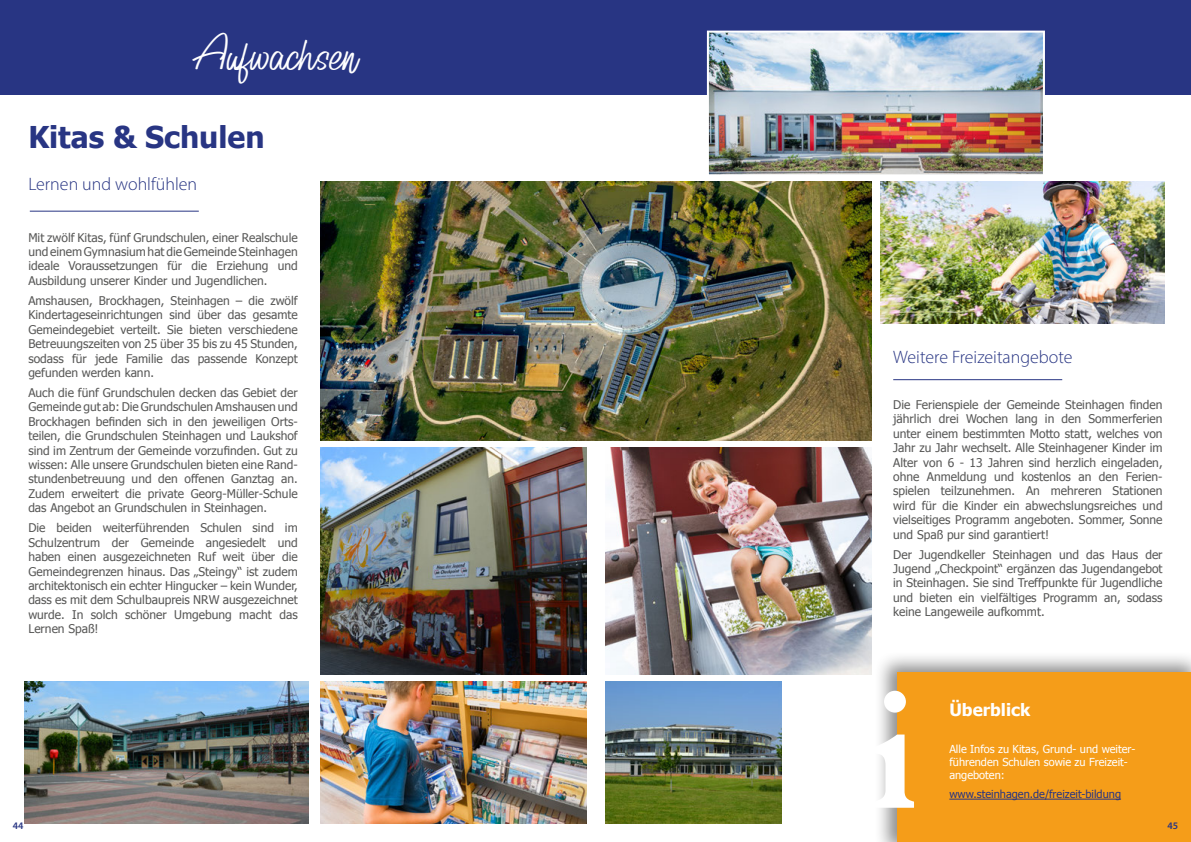
<style>
.page{position:relative;width:1191px;height:842px;background:#fff}
.page>*{position:absolute;margin:0;border:0;box-sizing:border-box;transform-origin:0 0}
.t1{font:150px "Bookman JF Pro";color:#fff}
.t2{font:35px "Billy Signature";letter-spacing:-.01em;color:#fff}
.t3{font:700 30px "Tahoma";color:#283583}
.t4{font:18px "Myriad Variable Concept";color:#283583}
.t5{font:700 17px "Tahoma";color:#fff}
.t6{font:12px/14.4px "Tahoma";color:#575756;text-align:justify}
.t7{font:11px/13.2px "Tahoma";color:#fff}
.t8{font:11px "Tahoma";color:#283583}
.t9{font:10px "Myriad Variable Concept";color:#283583}
</style>
<div class="page">
<div style="left:0;top:0;width:1191px;height:95px;background:#283583"></div>
<img style="left:320px;top:181px;width:552px;height:260px">
<img style="left:706px;top:30px;width:339px;height:145px">
<img style="left:880px;top:181px;width:284px;height:142px">
<img style="left:320px;top:682px;width:267px;height:141px">
<img style="left:25px;top:682px;width:283px;height:141px">
<img style="left:320px;top:448px;width:267px;height:227px">
<img style="left:605px;top:448px;width:267px;height:227px">
<hr style="left:30px;top:211px;width:169px;height:1px;background:#283583">
<img style="left:605px;top:682px;width:176px;height:141px">
<div style="left:874px;top:650px;width:317px;height:192px;background:#000;opacity:.46"></div>
<div style="left:897px;top:672px;width:294px;height:170px;background:#f59d19"></div>
<hr style="left:949px;top:799px;width:172px;height:1px;background:#283583">
<hr style="left:893px;top:379px;width:169px;height:1px;background:#283583">
<p class="t2" style="left:192px;top:29px;width:167px">Aufwachsen</p>
<p class="t3" style="left:28px;top:116px;width:238px">Kitas &amp; Schulen</p>
<p class="t4" style="left:28px;top:174px;width:170px">Lernen und wohlfühlen</p>
<p class="t6" style="left:28px;top:230px;width:271px">Mit zwölf Kitas, fünf Grundschulen, einer Realschule und einem Gymnasium hat die Gemeinde Steinhagen ideale Voraussetzungen für die Erziehung und Ausbildung unserer Kinder und Jugendlichen.</p>
<p class="t6" style="left:28px;top:293px;width:271px">Amshausen, Brockhagen, Steinhagen – die zwölf Kindertageseinrichtungen sind über das gesamte Gemeindegebiet verteilt. Sie bieten verschiedene Betreuungszeiten von 25 über 35 bis zu 45 Stunden, sodass für jede Familie das passende Konzept gefunden werden kann.</p>
<p class="t6" style="left:28px;top:385px;width:271px">Auch die fünf Grundschulen decken das Gebiet der Gemeinde gut ab: Die Grundschulen Amshausen und Brockhagen befinden sich in den jeweiligen Orts&shy;teilen, die Grundschulen Steinhagen und Laukshof sind im Zentrum der Gemeinde vorzufinden. Gut zu wissen: Alle unsere Grundschulen bieten eine Rand&shy;stundenbetreuung und den offenen Ganztag an.<br>Zudem erweitert die private Georg-Müller-Schule das Angebot an Grundschulen in Steinhagen.</p>
<p class="t6" style="left:28px;top:520px;width:271px">Die beiden weiterführenden Schulen sind im Schulzentrum der Gemeinde angesiedelt und haben einen ausgezeichneten Ruf weit über die Gemeindegrenzen hinaus. Das „Steingy“ ist zudem architektonisch ein echter Hingucker – kein Wunder, dass es mit dem Schulbaupreis NRW ausgezeichnet wurde. In solch schöner Umgebung macht das Lernen Spaß!</p>
<p class="t4" style="left:893px;top:347px;width:181px">Weitere Freizeitangebote</p>
<p class="t6" style="left:893px;top:397px;width:271px">Die Ferienspiele der Gemeinde Steinhagen finden jährlich drei Wochen lang in den Sommerferien unter einem bestimmten Motto statt, welches von Jahr zu Jahr wechselt. Alle Steinhagener Kinder im Alter von 6 - 13 Jahren sind herzlich eingeladen, ohne Anmeldung und kostenlos an den Ferien&shy;spielen teilzunehmen. An mehreren Stationen wird für die Kinder ein abwechslungsreiches und vielseitiges Programm angeboten. Sommer, Sonne und Spaß pur sind garantiert!</p>
<p class="t6" style="left:893px;top:546px;width:271px">Der Jugendkeller Steinhagen und das Haus der Jugend „Checkpoint“ ergänzen das Jugendangebot in Steinhagen. Sie sind Treffpunkte für Jugendliche und bieten ein vielfältiges Programm an, sodass keine Langeweile aufkommt.</p>
<p class="t1" style="left:869px;top:668px;width:53px">i</p>
<p class="t5" style="left:949px;top:698px;width:83px">Überblick</p>
<p class="t7" style="left:949px;top:742px;width:187px">Alle Infos zu Kitas, Grund- und weiter&shy;führenden Schulen sowie zu Freizeit&shy;angeboten:</p>
<p class="t8" style="left:949px;top:787px;width:173px">www.steinhagen.de/freizeit-bildung</p>
<p class="t9" style="left:13px;top:820px;width:12px">44</p>
<p class="t9" style="left:1167px;top:820px;width:12px">45</p>
</div>
